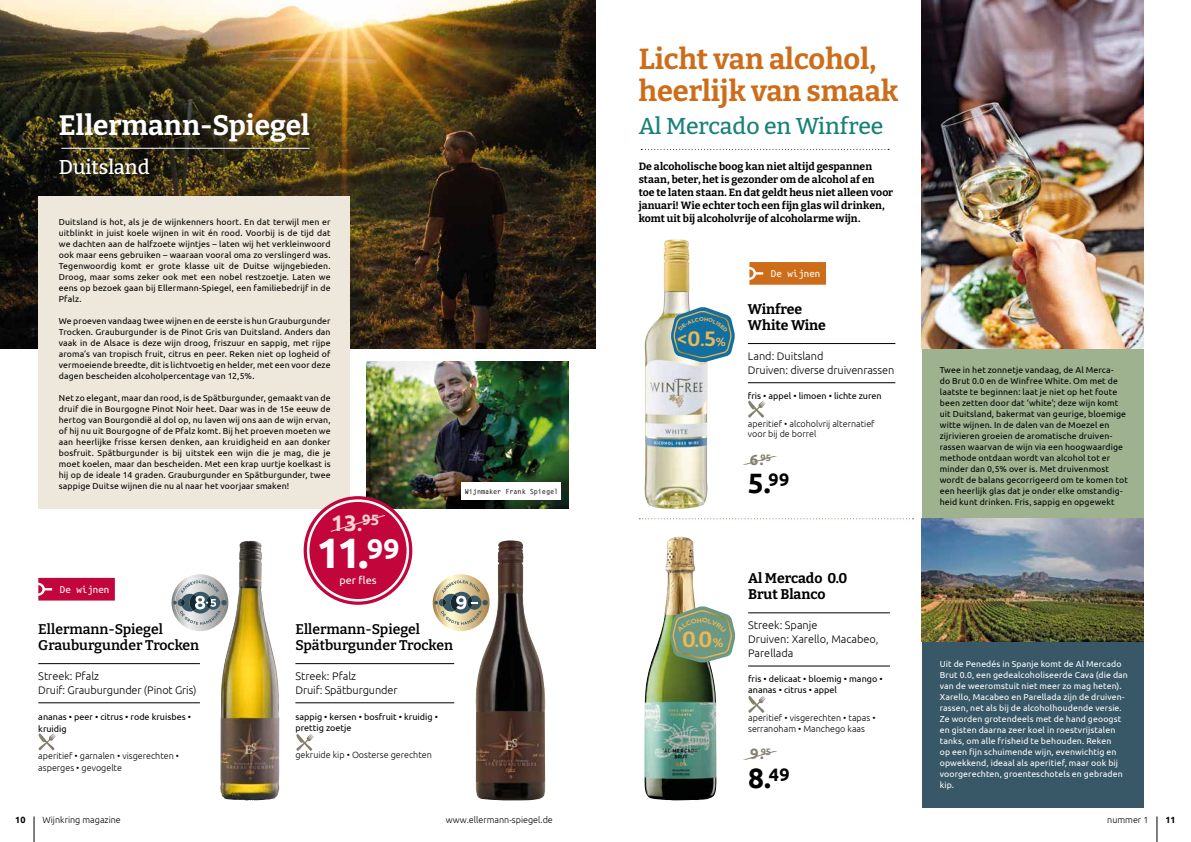
<style>
.page{position:relative;width:1191px;height:842px;background:#fff}
.page>*{position:absolute;margin:0;border:0;box-sizing:border-box;transform-origin:0 0}
.t1{font:700 42.6px "Ubuntu";color:#fff}
.t2{font:700 29px/32px "Bitter";color:#cd6d19}
.t3{font:700 28px "Bitter";color:#fff}
.t4{font:700 28px "Ubuntu";color:#000}
.t5{font:500 23px "Bitter";color:#188179}
.t6{font:700 22.4px "Ubuntu";color:#f4d4d2}
.t7{font:700 21.8px "Bitter";color:#ebb856}
.t8{font:700 20.6px "Bitter";color:#ebb856}
.t9{font:500 20px "Bitter";color:#fff}
.t10{font:700 15px "Ubuntu";color:#83816e}
.t11{font:600 14px/16px "Bitter";color:#000}
.t12{font:700 14px/16px "Bitter";color:#000}
.t13{font:300 11px/14px "Ubuntu";letter-spacing:-.005em;color:#000}
.t14{font:11px "Ubuntu Mono";color:#fff}
.t15{font:10.8px "Ubuntu";color:#fff}
.t16{font:700 10.5px/13px "Bitter";letter-spacing:.005em;color:#000}
.t17{font:300 9px/10.8px "Ubuntu";color:#000}
.t18{font:9px/12px "Ubuntu";color:#000}
.t19{font:700 9px "Ubuntu";color:#000}
.t20{font:8.7px/11px "Ubuntu";letter-spacing:.015em;color:#000;text-align:justify}
.t21{font:8.7px/11px "Ubuntu";letter-spacing:.015em;color:#fff}
.t22{font:700 7px "Letter Gothic Std";letter-spacing:-.02em;color:#000}
.s1{font-style:italic;font-size:9px}
.s2{font-size:19px}
.s3{font-size:17.4px}
.s4{font-size:11.6px}
.s5{font-family:"Bitter"}
.s6{font-size:18.5px}
.s7{font-size:12.3px}
</style>
<div class="page">
<img style="left:220px;top:541px;width:60px;height:259px">
<img style="left:475px;top:540px;width:70px;height:260px">
<hr style="left:38px;top:663px;width:162px;height:1px;background:#000">
<hr style="left:38px;top:702px;width:162px;height:1px;background:#000">
<svg style="left:38px;top:733px;width:18px;height:17px"></svg>
<hr style="left:295px;top:663px;width:159px;height:1px;background:#000">
<hr style="left:295px;top:702px;width:159px;height:1px;background:#000">
<svg style="left:296px;top:734px;width:17px;height:17px"></svg>
<div style="left:38px;top:578px;width:77px;height:22px;background:#c2063b"></div>
<img style="left:644px;top:239px;width:63px;height:270px">
<hr style="left:748px;top:343px;width:147px;height:1px;background:#000">
<hr style="left:748px;top:382px;width:147px;height:1px;background:#000">
<svg style="left:748px;top:400px;width:17px;height:18px"></svg>
<img style="left:644px;top:537px;width:72px;height:263px">
<svg style="left:171px;top:574px;width:57px;height:57px"></svg>
<svg style="left:433px;top:574px;width:56px;height:57px"></svg>
<img style="left:0;top:0;width:595px;height:349px">
<svg style="left:1156px;top:816px;width:1px;height:26px"></svg>
<svg style="left:34px;top:816px;width:1px;height:26px"></svg>
<img style="left:366px;top:361px;width:202px;height:148px">
<div style="left:38px;top:196px;width:312px;height:313px;background:#eee8dc"></div>
<svg style="left:304px;top:496px;width:108px;height:109px"></svg>
<div style="left:308px;top:501px;width:100px;height:99px;background:#c2063b;border-radius:50%"></div>
<div style="left:307px;top:499px;width:102px;height:102px;border:3px solid #fff;border-radius:50%"></div>
<svg style="left:330px;top:515px;width:55px;height:17px"></svg>
<svg style="left:641px;top:149px;width:248px;height:1px"></svg>
<div style="left:921px;top:347px;width:222px;height:247px;background:#9eb28f"></div>
<div style="left:921px;top:641px;width:222px;height:166px;background:#385868"></div>
<img style="left:921px;top:0;width:222px;height:349px">
<img style="left:921px;top:518px;width:222px;height:124px">
<hr style="left:61px;top:148px;width:248px;height:1px;background:#fff">
<hr style="left:748px;top:612px;width:142px;height:1px;background:#000">
<hr style="left:748px;top:666px;width:142px;height:1px;background:#000">
<svg style="left:748px;top:696px;width:17px;height:17px"></svg>
<svg style="left:749px;top:262px;width:77px;height:23px;background:#cf7424"></svg>
<svg style="left:639px;top:518px;width:274px;height:1px"></svg>
<div style="left:461px;top:482px;width:100px;height:18px;background:#fff"></div>
<svg style="left:671px;top:307px;width:64px;height:55px;background:#4c8daa"></svg>
<svg style="left:670px;top:606px;width:65px;height:57px;background:#85a387"></svg>
<h2 class="t2" style="left:638px;top:42px;width:261px">Licht van alcohol, heerlijk van smaak</h2>
<h3 class="t3" style="left:59px;top:107px;width:252px">Ellermann-Spiegel</h3>
<h3 class="t5" style="left:638px;top:112px;width:246px">Al Mercado en Winfree</h3>
<h3 class="t9" style="left:59px;top:154px;width:92px">Duitsland</h3>
<p class="t16" style="left:638px;top:160px;width:256px">De alcoholische boog kan niet altijd gespannen staan, beter, het is gezonder om de alcohol af en toe te laten staan. En dat geldt heus niet alleen voor januari! Wie echter toch een fijn glas wil drinken, komt uit bij alcoholvrije of alcoholarme wijn.</p>
<p class="t20" style="left:59px;top:216px;width:273px">Duitsland is hot, als je de wijnkenners hoort. En dat terwijl men er uitblinkt in juist koele wijnen in wit én rood. Voorbij is de tijd dat we dachten aan de halfzoete wijntjes – laten wij het verkleinwoord ook maar eens gebruiken – waaraan vooral oma zo verslingerd was.<br>Tegenwoordig komt er grote klasse uit de Duitse wijngebieden.<br>Droog, maar soms zeker ook met een nobel restzoetje. Laten we eens op bezoek gaan bij Ellermann-Spiegel, een familiebedrijf in de Pfalz.</p>
<p class="t20" style="left:59px;top:315px;width:273px">We proeven vandaag twee wijnen en de eerste is hun Grauburgunder Trocken. Grauburgunder is de Pinot Gris van Duitsland. Anders dan vaak in de Alsace is deze wijn droog, friszuur en sappig, met rijpe aroma’s van tropisch fruit, citrus en peer. Reken niet op logheid of vermoeiende breedte, dit is lichtvoetig en helder, met een voor deze dagen bescheiden alcoholpercentage van 12,5%.</p>
<p class="t20" style="left:59px;top:392px;width:273px">Net zo elegant, maar dan rood, is de Spätburgunder, gemaakt van de druif die in Bourgogne Pinot Noir heet. Daar was in de 15e eeuw de hertog van Bourgondië al dol op, nu laven wij ons aan de wijn ervan, of hij nu uit Bourgogne of de Pfalz komt. Bij het proeven moeten we aan heerlijke frisse kersen denken, aan kruidigheid en aan donker bosfruit. Spätburgunder is bij uitstek een wijn die je mag, die je moet koelen, maar dan bescheiden. Met een krap uurtje koelkast is hij op de ideale 14 graden. Grauburgunder en Spätburgunder, twee sappige Duitse wijnen die nu al naar het voorjaar smaken!</p>
<p class="t14" style="left:771px;top:268px;width:51px">De wijnen</p>
<h3 class="t12" style="left:748px;top:301px;width:80px">Winfree<br>White Wine</h3>
<p class="t13" style="left:748px;top:349px;width:148px">Land: Duitsland<br>Druiven: diverse druivenrassen</p>
<p class="t18" style="left:748px;top:389px;width:135px">fris • appel • limoen • lichte zuren</p>
<p class="t17" style="left:748px;top:418px;width:128px">aperitief • alcoholvrij alternatief voor bij de borrel</p>
<h3 class="t10" style="left:748px;top:451px;width:41px"><span class="s1">/</span>6 .<sup>95</sup></h3>
<h3 class="t4" style="left:748px;top:466px;width:43px">5. <sup>99</sup></h3>
<h3 class="t8" style="left:677px;top:326px;width:50px"><span class="s2">&lt;</span>0<span class="s3">.</span>5<span class="s4">%</span></h3>
<p class="t22" style="left:465px;top:487px;width:95px">Wijnmaker Frank Spiegel</p>
<h3 class="t6" style="left:331px;top:509px;width:50px">13<span class="s5">.</span><sup>95</sup></h3>
<p class="t14" style="left:60px;top:584px;width:51px">De wijnen</p>
<h3 class="t11" style="left:38px;top:621px;width:162px">Ellermann-Spiegel<br>Grauburgunder Trocken</h3>
<p class="t13" style="left:38px;top:669px;width:160px">Streek: Pfalz<br>Druif: Grauburgunder (Pinot Gris)</p>
<p class="t18" style="left:38px;top:711px;width:154px">ananas • peer • citrus • rode kruisbes • kruidig</p>
<p class="t17" style="left:38px;top:749px;width:142px;line-height:12px">aperitief • garnalen • visgerechten • asperges • gevogelte</p>
<h1 class="t1" style="left:316px;top:527px;width:84px">11. <sup>99</sup></h1>
<p class="t15" style="left:339px;top:573px;width:39px">per fles</p>
<h3 class="t11" style="left:295px;top:621px;width:159px">Ellermann-Spiegel<br>Spätburgunder Trocken</h3>
<p class="t13" style="left:295px;top:669px;width:104px">Streek: Pfalz<br>Druif: Spätburgunder</p>
<p class="t18" style="left:295px;top:711px;width:144px;line-height:11px">sappig • kersen • bosfruit • kruidig • prettig zoetje</p>
<p class="t17" style="left:295px;top:749px;width:138px">gekruide kip • Oosterse gerechten</p>
<h3 class="t7" style="left:682px;top:625px;width:43px">0<span class="s6">.</span>0<span class="s7">%</span></h3>
<h3 class="t12" style="left:748px;top:570px;width:101px">Al Mercado 0.0<br>Brut Blanco</h3>
<p class="t13" style="left:748px;top:618px;width:132px">Streek: Spanje<br>Druiven: Xarello, Macabeo,<br>Parellada</p>
<p class="t18" style="left:748px;top:673px;width:136px;line-height:10.8px">fris • delicaat • bloemig • mango • ananas • citrus • appel</p>
<p class="t17" style="left:748px;top:712px;width:129px">aperitief • visgerechten • tapas • serranoham • Manchego kaas</p>
<h3 class="t10" style="left:748px;top:745px;width:41px"><span class="s1">/</span>9 .<sup>95</sup></h3>
<h3 class="t4" style="left:748px;top:760px;width:43px">8. <sup>49</sup></h3>
<p class="t20" style="left:939px;top:364px;width:189px;text-align:left">Twee in het zonnetje vandaag, de Al Merca-<br>do Brut 0.0 en de Winfree White. Om met de laatste te beginnen: laat je niet op het foute been zetten door dat ‘white’; deze wijn komt uit Duitsland, bakermat van geurige, bloemige witte wijnen. In de dalen van de Moezel en zijrivieren groeien de aromatische druiven&shy;rassen waarvan de wijn via een hoogwaardige methode ontdaan wordt van alcohol tot er minder dan 0,5% over is. Met druivenmost wordt de balans gecorrigeerd om te komen tot een heerlijk glas dat je onder elke omstandig&shy;heid kunt drinken. Fris, sappig en opgewekt</p>
<p class="t21" style="left:939px;top:658px;width:190px">Uit de Penedés in Spanje komt de Al Mercado Brut 0.0, een gedealcoholiseerde Cava (die dan van de weeromstuit niet meer zo mag heten).<br>Xarello, Macabeo en Parellada zijn de druiven&shy;rassen, net als bij de alcoholhoudende versie.<br>Ze worden grotendeels met de hand geoogst en gisten daarna zeer koel in roestvrijstalen tanks, om alle frisheid te behouden. Reken<br>op een fijn schuimende wijn, evenwichtig en opwekkend, ideaal als aperitief, maar ook bij voorgerechten, groenteschotels en gebraden kip.</p>
<p class="t17" style="left:446px;top:815px;width:109px">www.ellermann-spiegel.de</p>
<p class="t19" style="left:15px;top:815px;width:12px">10</p>
<p class="t17" style="left:43px;top:815px;width:80px">Wijnkring magazine</p>
<p class="t17" style="left:1107px;top:815px;width:43px">nummer 1</p>
<p class="t19" style="left:1165px;top:815px;width:12px">11</p>
</div>
